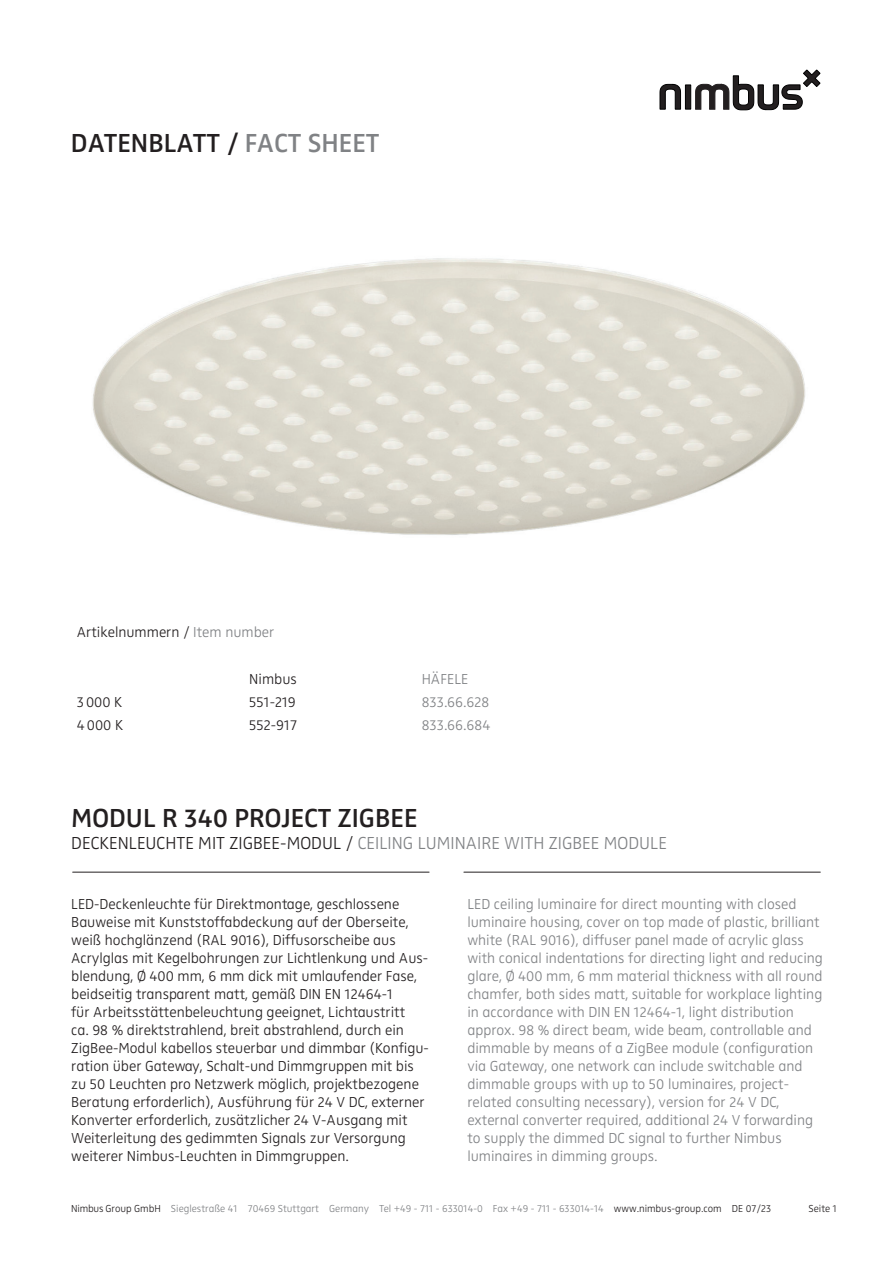
<style>
.page{position:relative;width:893px;height:1263px;background:#fff}
.page>*{position:absolute;margin:0;border:0;box-sizing:border-box;transform-origin:0 0}
.t1{font:27px "Zwo Semi Bold LF Plain Alt";color:#231f20}
.t2{font:18px "Zwo Light LF Plain Alt";color:#808285}
.t3{font:15px/18px "Zwo Light LF Plain Alt";color:#231f20}
.t4{font:15px/18px "Zwo Light LF Plain Alt";color:#808285}
.t5{font:10.5px "Zwo Light LF Plain Alt";color:#808285}
.t6{font:10.5px "Zwo Light LF Plain Alt";color:#231f20}
.s1{color:#808285}
.s2{color:#231f20}
</style>
<div class="page">
<svg style="left:660px;top:70px;width:160px;height:40px"></svg>
<img style="left:92px;top:258px;width:713px;height:277px">
<hr style="left:73px;top:872px;width:356px;height:1px;background:#231f20">
<hr style="left:464px;top:872px;width:356px;height:1px;background:#231f20">
<h1 class="t1" style="left:71px;top:127px;width:310px">DATENBLATT / <span class="s1">FACT SHEET</span></h1>
<p class="t3" style="left:77px;top:623px;width:199px">Artikelnummern / <span class="s1">Item number</span></p>
<p class="t3" style="left:249px;top:669px;width:49px">Nimbus</p>
<p class="t4" style="left:422px;top:669px;width:48px">HÄFELE</p>
<p class="t3" style="left:77px;top:693px;width:47px">3000 K</p>
<p class="t3" style="left:249px;top:693px;width:48px">551-219</p>
<p class="t4" style="left:422px;top:693px;width:69px">833.66.628</p>
<p class="t3" style="left:77px;top:716px;width:48px">4000 K</p>
<p class="t3" style="left:249px;top:716px;width:49px">552-917</p>
<p class="t4" style="left:422px;top:716px;width:70px">833.66.684</p>
<h1 class="t1" style="left:71px;top:802px;width:348px">MODUL R 340 PROJECT ZIGBEE</h1>
<p class="t2" style="left:71px;top:832px;width:597px"><span class="s2">DECKENLEUCHTE MIT ZIGBEE-MODUL /</span> CEILING LUMINAIRE WITH ZIGBEE MODULE</p>
<p class="t3" style="left:71px;top:894px;width:359px">LED-Deckenleuchte für Direktmontage, geschlossene Bauweise mit Kunststoffabdeckung auf der Oberseite, weiß hochglänzend (RAL 9016), Diffusorscheibe aus Acrylglas mit Kegelbohrungen zur Lichtlenkung und Aus&shy;blendung, Ø 400 mm, 6 mm dick mit umlaufender Fase, beidseitig transparent matt, gemäß DIN EN 12464-1<br>für Arbeitsstättenbeleuchtung geeignet, Lichtaustritt<br>ca. 98 % direktstrahlend, breit abstrahlend, durch ein ZigBee-Modul kabellos steuerbar und dimmbar (Konfigu&shy;ration über Gateway, Schalt-und Dimmgruppen mit bis zu 50 Leuchten pro Netzwerk möglich, projektbezogene Beratung erforderlich), Ausführung für 24 V DC, externer Konverter erforderlich, zusätzlicher 24 V-Ausgang mit Weiterleitung des gedimmten Signals zur Versorgung weiterer Nimbus-Leuchten in Dimmgruppen.</p>
<p class="t4" style="left:467px;top:894px;width:357px">LED ceiling luminaire for direct mounting with closed luminaire housing, cover on top made of plastic, brilliant white (RAL 9016), diffuser panel made of acrylic glass with conical indentations for directing light and reducing glare, Ø 400 mm, 6 mm material thickness with all round chamfer, both sides matt, suitable for workplace lighting in accordance with DIN EN 12464-1, light distribution approx. 98 % direct beam, wide beam, controllable and dimmable by means of a ZigBee module (configuration via Gateway, one network can include switchable and dimmable groups with up to 50 luminaires, project&shy;related consulting necessary), version for 24 V DC, external converter required, additional 24 V forwarding to supply the dimmed DC signal to further Nimbus luminaires in dimming groups.</p>
<p class="t5" style="left:71px;top:1203px;width:701px"><span class="s2">Nimbus Group GmbH</span> Sieglestraße 41 70469 Stuttgart Germany Tel +49 - 711 - 633014-0 Fax +49 - 711 - 633014-14 <span class="s2">www.nimbus-group.com DE 07/23</span></p>
<p class="t6" style="left:809px;top:1202px;width:30px">Seite 1</p>
</div>
